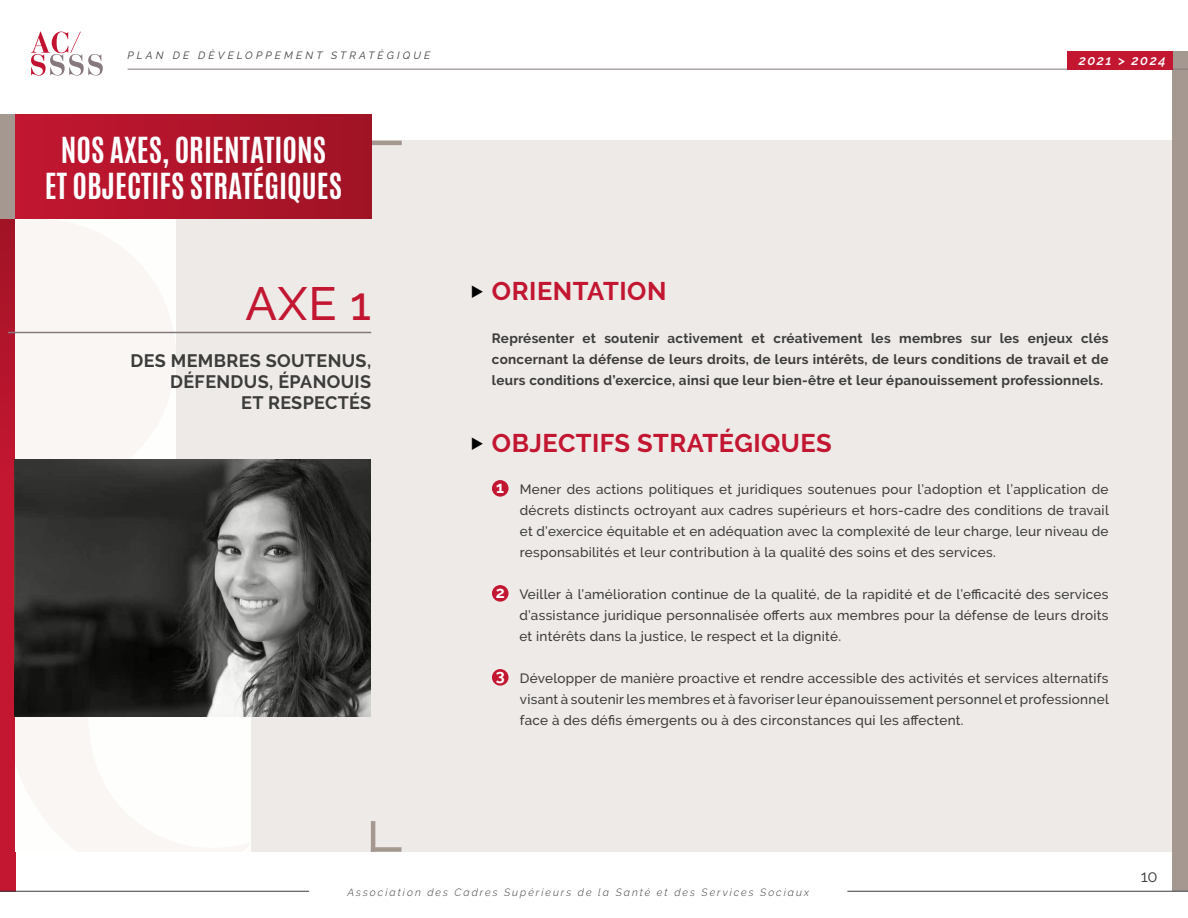
<style>
.page{position:relative;width:1188px;height:918px;background:#fff}
.page>*{position:absolute;margin:0;border:0;box-sizing:border-box;transform-origin:0 0}
.t1{font:500 46.5px "Raleway";color:#c21631}
.t2{font:700 30px/36px "Antonio";color:#fff;text-align:center}
.t3{font:700 25.5px "Raleway";letter-spacing:.02em;color:#c21631}
.t4{font:700 18px/21px "Raleway";letter-spacing:.02em;color:#3c3c3b;text-align:right}
.t5{font:16.5px "Raleway";color:#3c3c3b}
.t6{font:500 13.5px/21px "Raleway";letter-spacing:.02em;color:#3c3c3b;text-align:justify}
.t7{font:700 13.5px/21px "Raleway";letter-spacing:.02em;color:#3c3c3b;text-align:justify}
.t8{font:italic 600 13.5px "Raleway";letter-spacing:.11em;color:#fff}
.t9{font:italic 300 10.5px "Raleway";letter-spacing:.19em;color:#3c3c3b}
.t10{font:italic 10.5px "Raleway";letter-spacing:.3em;color:#3c3c3b}
.s1{font-weight:700;font-size:16.05px;color:#fff}
</style>
<div class="page">
<svg style="left:0;top:219px;width:16px;height:672px;background:#b8162e"></svg>
<div style="left:1172px;top:51px;width:16px;height:840px;background:#a59890"></div>
<hr style="left:847px;top:891px;width:341px;height:1px;background:#3c3c3b">
<hr style="left:0;top:891px;width:309px;height:1px;background:#3c3c3b">
<div style="left:16px;top:141px;width:1156px;height:711px;background:#eeeae8"></div>
<svg style="left:16px;top:717px;width:235px;height:135px;fill:#fefefd"></svg>
<svg style="left:16px;top:219px;width:160px;height:240px;fill:#f9f6f4"></svg>
<hr style="left:371px;top:821px;width:4px;height:31px;background:#a59890">
<div style="left:371px;top:847px;width:30px;height:5px;background:#a59890"></div>
<hr style="left:371px;top:141px;width:31px;height:4px;background:#a59890">
<hr style="left:128px;top:69px;width:1060px;height:1px;background:#87787d">
<div style="left:1067px;top:51px;width:105px;height:19px;background:#c21631"></div>
<svg style="left:31px;top:32px;width:72px;height:44px"></svg>
<div style="left:492px;top:480px;width:17px;height:17px;background:#c21631;border-radius:50%"></div>
<div style="left:492px;top:585px;width:17px;height:17px;background:#c21631;border-radius:50%"></div>
<div style="left:492px;top:669px;width:17px;height:17px;background:#c21631;border-radius:50%"></div>
<div style="left:0;top:115px;width:16px;height:104px;background:#a59890"></div>
<div style="left:16px;top:115px;width:355px;height:104px;background:linear-gradient(to right,#c21631,#9f1425)"></div>
<hr style="left:8px;top:332px;width:363px;height:1px;background:#87787d">
<svg style="left:15px;top:459px;width:355px;height:258px;background:#3e3e3d"></svg>
<p class="t10" style="left:128px;top:49px;width:304px">PLAN DE DÉVELOPPEMENT STRATÉGIQUE</p>
<h2 class="t2" style="left:45px;top:133px;width:299px">NOS AXES, ORIENTATIONS<br>ET OBJECTIFS STRATÉGIQUES</h2>
<h1 class="t1" style="left:246px;top:277px;width:127px">AXE 1</h1>
<h3 class="t4" style="left:131px;top:350px;width:242px">DES MEMBRES SOUTENUS,<br>DÉFENDUS, ÉPANOUIS<br>ET RESPECTÉS</h3>
<p class="t8" style="left:1079px;top:53px;width:88px">2021 &gt; 2024</p>
<h3 class="t3" style="left:492px;top:277px;width:176px">ORIENTATION</h3>
<p class="t7" style="left:492px;top:327px;width:618px">Représenter et soutenir activement et créativement les membres sur les enjeux clés concernant la défense de leurs droits, de leurs intérêts, de leurs conditions de travail et de leurs conditions d’exercice, ainsi que leur bien-être et leur épanouissement professionnels.</p>
<h3 class="t3" style="left:492px;top:429px;width:341px">OBJECTIFS STRATÉGIQUES</h3>
<p class="t6" style="left:520px;top:479px;width:591px;text-indent:-24px"><span class="s1">1</span> Mener des actions politiques et juridiques soutenues pour l’adoption et l’application de décrets distincts octroyant aux cadres supérieurs et hors-cadre des conditions de travail et d’exercice équitable et en adéquation avec la complexité de leur charge, leur niveau de responsabilités et leur contribution à la qualité des soins et des services.</p>
<p class="t6" style="left:519px;top:584px;width:591px;text-indent:-24px"><span class="s1">2</span> Veiller à l’amélioration continue de la qualité, de la rapidité et de l’efficacité des services d’assistance juridique personnalisée offerts aux membres pour la défense de leurs droits et intérêts dans la justice, le respect et la dignité.</p>
<p class="t6" style="left:520px;top:668px;width:591px;text-indent:-24px"><sup>3</sup> Développer de manière proactive et rendre accessible des activités et services alternatifs visant à soutenir les membres et à favoriser leur épanouissement personnel et professionnel face à des défis émergents ou à des circonstances qui les affectent.</p>
<p class="t5" style="left:1141px;top:867px;width:18px">10</p>
<p class="t9" style="left:348px;top:886px;width:463px">Association des Cadres Supérieurs de la Santé et des Services Sociaux</p>
</div>
